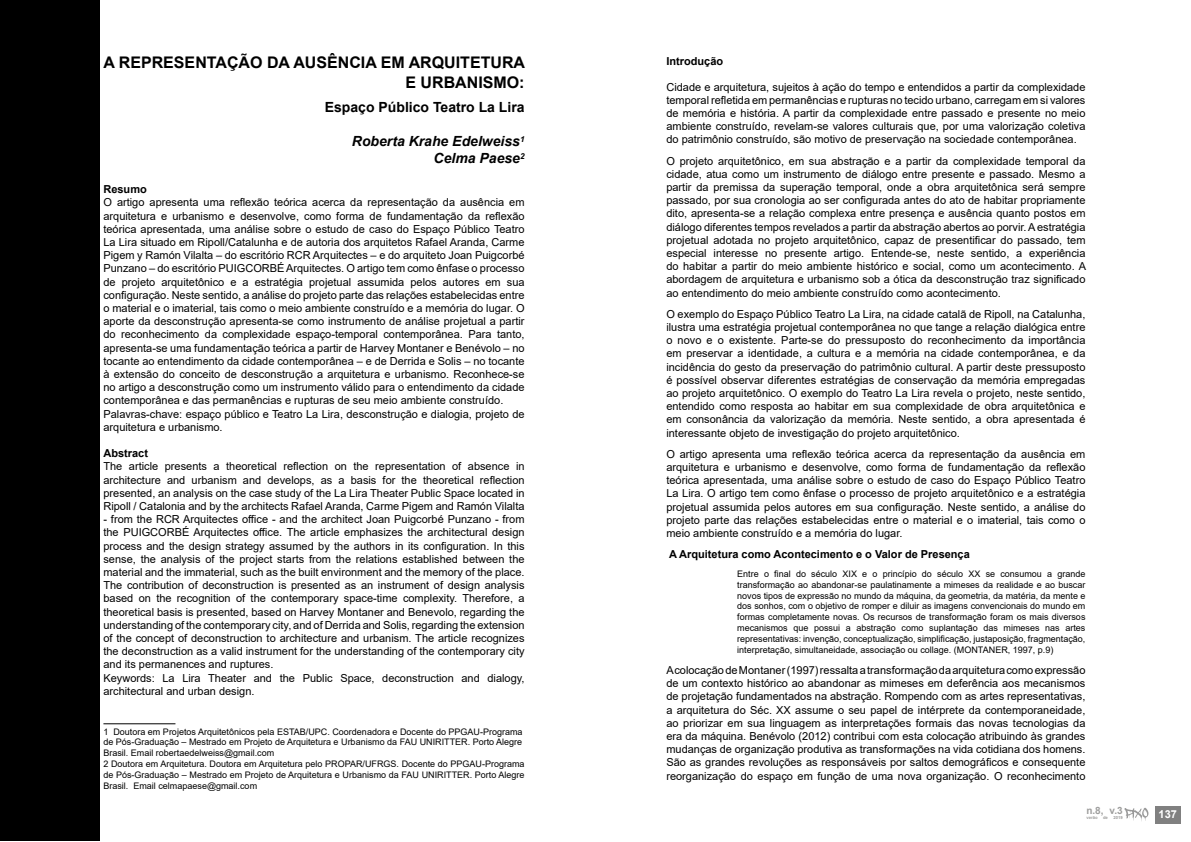
<style>
.page{position:relative;width:1191px;height:842px;background:#fff}
.page>*{position:absolute;margin:0;border:0;box-sizing:border-box;transform-origin:0 0}
.t1{font:700 16px/19.2px "Arial";color:#000;text-align:right}
.t2{font:italic 700 14px/16.8px "Arial";color:#000;text-align:right}
.t3{font:700 14px "Arial";color:#000}
.t4{font:11px/13.2px "Arial";color:#000;text-align:justify}
.t5{font:700 11px "Arial";color:#000}
.t6{font:700 11px "Arial";color:#fff}
.t7{font:700 10px "Arial";color:#9d9d9c}
.t8{font:9px/10.8px "Arial";color:#000}
.t9{font:700 4.2px "Arial";color:#9d9d9c}
</style>
<div class="page">
<div style="left:1155px;top:806px;width:25px;height:17px;background:#808080"></div>
<svg style="left:1124px;top:808px;width:24px;height:13px"></svg>
<div style="left:0;top:0;width:99px;height:841px;background:#000"></div>
<hr style="left:103px;top:723px;width:72px;height:1px;background:#000">
<h1 class="t1" style="left:103px;top:53px;width:423px">A REPRESENTAÇÃO DA AUSÊNCIA EM ARQUITETURA<br>E URBANISMO:</h1>
<p class="t3" style="left:325px;top:98px;width:201px">Espaço Público Teatro La Lira</p>
<p class="t2" style="left:352px;top:133px;width:174px">Roberta Krahe Edelweiss<sup>1<br></sup>Celma Paese<sup>2</sup></p>
<p class="t5" style="left:103px;top:182px;width:45px">Resumo</p>
<p class="t4" style="left:103px;top:196px;width:423px;text-align:left">O artigo apresenta uma reflexão teórica acerca da representação da ausência em arquitetura e urbanismo e desenvolve, como forma de fundamentação da reflexão teórica apresentada, uma análise sobre o estudo de caso do Espaço Público Teatro La Lira situado em Ripoll/Catalunha e de autoria dos arquitetos Rafael Aranda, Carme Pigem y Ramón Vilalta – do escritório RCR Arquitectes – e do arquiteto Joan Puigcorbé Punzano – do escritório PUIGCORBÉ Arquitectes. O artigo tem como ênfase o processo de projeto arquitetônico e a estratégia projetual assumida pelos autores em sua configuração. Neste sentido, a análise do projeto parte das relações estabelecidas entre o material e o imaterial, tais como o meio ambiente construído e a memória do lugar. O aporte da desconstrução apresenta-se como instrumento de análise projetual a partir do reconhecimento da complexidade espaço-temporal contemporânea. Para tanto, apresenta-se uma fundamentação teórica a partir de Harvey Montaner e Benévolo – no tocante ao entendimento da cidade contemporânea – e de Derrida e Solis – no tocante à extensão do conceito de desconstrução a arquitetura e urbanismo. Reconhece-se no artigo a desconstrução como um instrumento válido para o entendimento da cidade contemporânea e das permanências e rupturas de seu meio ambiente construído.<br>Palavras-chave: espaço público e Teatro La Lira, desconstrução e dialogia, projeto de arquitetura e urbanismo.</p>
<p class="t5" style="left:103px;top:446px;width:46px">Abstract</p>
<p class="t4" style="left:103px;top:460px;width:423px">The article presents a theoretical reflection on the representation of absence in architecture and urbanism and develops, as a basis for the theoretical reflection presented, an analysis on the case study of the La Lira Theater Public Space located in Ripoll / Catalonia and by the architects Rafael Aranda, Carme Pigem and Ramón Vilalta</p>
<p class="t4" style="left:103px;top:513px;width:423px;text-align:left">- from the RCR Arquitectes office - and the architect Joan Puigcorbé Punzano - from the PUIGCORBÉ Arquitectes office. The article emphasizes the architectural design process and the design strategy assumed by the authors in its configuration. In this sense, the analysis of the project starts from the relations established between the material and the immaterial, such as the built environment and the memory of the place.<br>The contribution of deconstruction is presented as an instrument of design analysis based on the recognition of the contemporary space-time complexity. Therefore, a theoretical basis is presented, based on Harvey Montaner and Benevolo, regarding the understanding of the contemporary city, and of Derrida and Solis, regarding the extension of the concept of deconstruction to architecture and urbanism. The article recognizes the deconstruction as a valid instrument for the understanding of the contemporary city and its permanences and ruptures.<br>Keywords: La Lira Theater and the Public Space, deconstruction and dialogy, architectural and urban design.</p>
<p class="t8" style="left:103px;top:726px;width:422px">1 Doutora em Projetos Arquitetônicos pela ESTAB/UPC. Coordenadora e Docente do PPGAU-Programa de Pós-Graduação – Mestrado em Projeto de Arquitetura e Urbanismo da FAU UNIRITTER. Porto Alegre Brasil. Email robertaedelweiss@gmail.com<br>2 Doutora em Arquitetura. Doutora em Arquitetura pelo PROPAR/UFRGS. Docente do PPGAU-Programa de Pós-Graduação – Mestrado em Projeto de Arquitetura e Urbanismo da FAU UNIRITTER. Porto Alegre Brasil. Email celmapaese@gmail.com</p>
<p class="t5" style="left:666px;top:54px;width:58px">Introdução</p>
<p class="t4" style="left:666px;top:80px;width:420px">Cidade e arquitetura, sujeitos à ação do tempo e entendidos a partir da complexidade temporal refletida em permanências e rupturas no tecido urbano, carregam em si valores de memória e história. A partir da complexidade entre passado e presente no meio ambiente construído, revelam-se valores culturais que, por uma valorização coletiva do patrimônio construído, são motivo de preservação na sociedade contemporânea.</p>
<p class="t4" style="left:666px;top:154px;width:421px">O projeto arquitetônico, em sua abstração e a partir da complexidade temporal da cidade, atua como um instrumento de diálogo entre presente e passado. Mesmo a partir da premissa da superação temporal, onde a obra arquitetônica será sempre passado, por sua cronologia ao ser configurada antes do ato de habitar propriamente dito, apresenta-se a relação complexa entre presença e ausência quanto postos em diálogo diferentes tempos revelados a partir da abstração abertos ao porvir. A estratégia projetual adotada no projeto arquitetônico, capaz de presentificar do passado, tem especial interesse no presente artigo. Entende-se, neste sentido, a experiência do habitar a partir do meio ambiente histórico e social, como um acontecimento. A abordagem de arquitetura e urbanismo sob a ótica da desconstrução traz significado ao entendimento do meio ambiente construído como acontecimento.</p>
<p class="t4" style="left:666px;top:307px;width:420px">O exemplo do Espaço Público Teatro La Lira, na cidade catalã de Ripoll, na Catalunha, ilustra uma estratégia projetual contemporânea no que tange a relação dialógica entre o novo e o existente. Parte-se do pressuposto do reconhecimento da importância em preservar a identidade, a cultura e a memória na cidade contemporânea, e da incidência do gesto da preservação do patrimônio cultural. A partir deste pressuposto é possível observar diferentes estratégias de conservação da memória empregadas ao projeto arquitetônico. O exemplo do Teatro La Lira revela o projeto, neste sentido, entendido como resposta ao habitar em sua complexidade de obra arquitetônica e em consonância da valorização da memória. Neste sentido, a obra apresentada é interessante objeto de investigação do projeto arquitetônico.</p>
<p class="t4" style="left:666px;top:447px;width:420px">O artigo apresenta uma reflexão teórica acerca da representação da ausência em arquitetura e urbanismo e desenvolve, como forma de fundamentação da reflexão teórica apresentada, uma análise sobre o estudo de caso do Espaço Público Teatro La Lira. O artigo tem como ênfase o processo de projeto arquitetônico e a estratégia projetual assumida pelos autores em sua configuração. Neste sentido, a análise do projeto parte das relações estabelecidas entre o material e o imaterial, tais como o meio ambiente construído e a memória do lugar.</p>
<p class="t5" style="left:669px;top:547px;width:302px">A Arquitetura como Acontecimento e o Valor de Presença</p>
<p class="t8" style="left:737px;top:568px;width:350px;text-align:justify">Entre o final do século XIX e o princípio do século XX se consumou a grande transformação ao abandonar-se paulatinamente a mimeses da realidade e ao buscar novos tipos de expressão no mundo da máquina, da geometria, da matéria, da mente e dos sonhos, com o objetivo de romper e diluir as imagens convencionais do mundo em formas completamente novas. Os recursos de transformação foram os mais diversos mecanismos que possui a abstração como suplantação das mimeses nas artes representativas: invenção, conceptualização, simplificação, justaposição, fragmentação, interpretação, simultaneidade, associação ou collage. (MONTANER, 1997, p.9)</p>
<p class="t4" style="left:666px;top:663px;width:420px">A colocação de Montaner (1997) ressalta a transformação da arquitetura como expressão de um contexto histórico ao abandonar as mimeses em deferência aos mecanismos de projetação fundamentados na abstração. Rompendo com as artes representativas, a arquitetura do Séc. XX assume o seu papel de intérprete da contemporaneidade, ao priorizar em sua linguagem as interpretações formais das novas tecnologias da era da máquina. Benévolo (2012) contribui com esta colocação atribuindo às grandes mudanças de organização produtiva as transformações na vida cotidiana dos homens.<br>São as grandes revoluções as responsáveis por saltos demográficos e consequente reorganização do espaço em função de uma nova organização. O reconhecimento</p>
<p class="t7" style="left:1086px;top:804px;width:38px">n.8, v.3</p>
<p class="t9" style="left:1086px;top:815px;width:13px">verão</p>
<p class="t9" style="left:1103px;top:815px;width:6px">de</p>
<p class="t9" style="left:1113px;top:815px;width:11px">2019</p>
<p class="t6" style="left:1158px;top:806px;width:20px">137</p>
</div>
